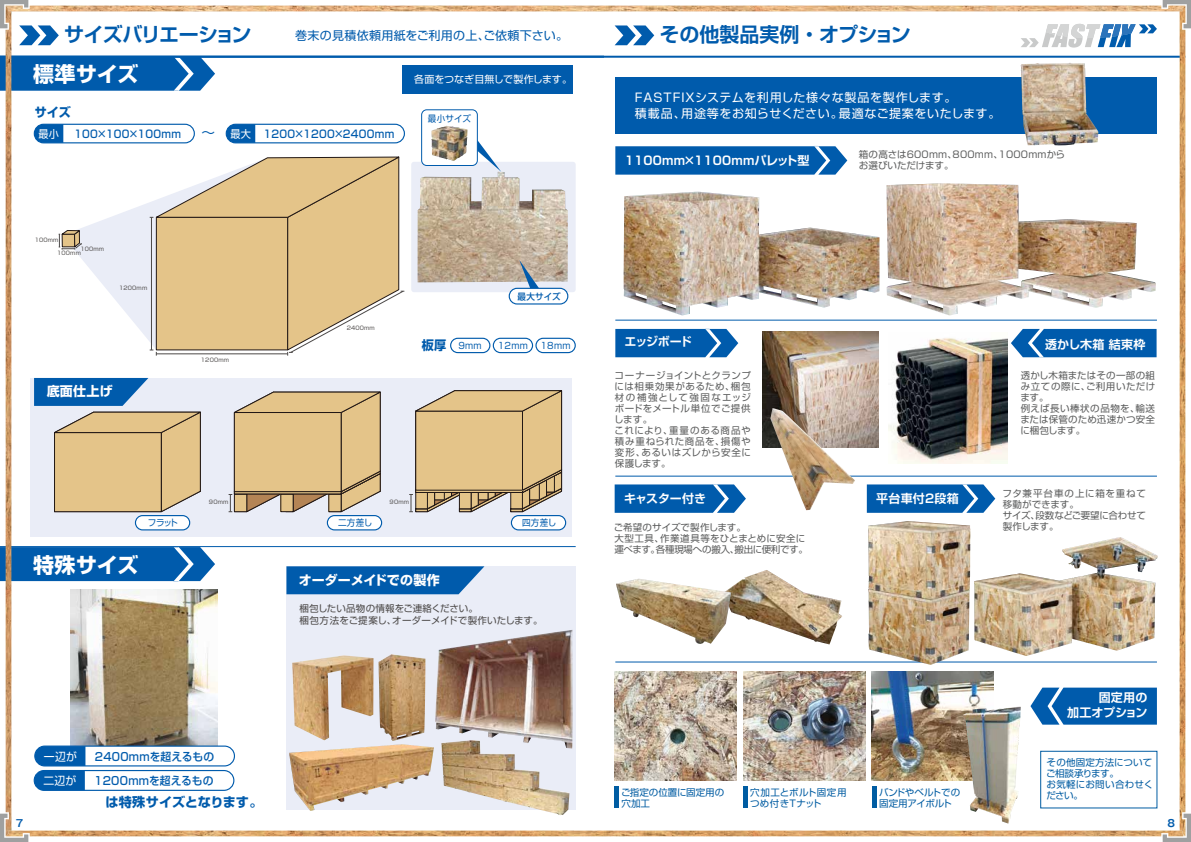
<style>
.page{position:relative;width:1191px;height:842px;background:#fff}
.page>*{position:absolute;margin:0;border:0;box-sizing:border-box;transform-origin:0 0}
.t1{font:700 21px "Shin Go Pro";letter-spacing:.005em;color:#fff}
.t2{font:700 20px "Shin Go Pro De";color:#005bac}
.t3{font:700 20px "Shin Go Pro De";letter-spacing:-.03em;color:#005bac}
.t4{font:14.3px "Shin Go Pro";color:#005bac;scale:.95 1}
.t5{font:700 13.1px "Shin Go Pro";color:#005bac}
.t6{font:700 13px "Shin Go Pro";letter-spacing:.01em;color:#fff}
.t7{font:700 12.7px "Shin Go Pro";color:#005bac;scale:.95 1}
.t8{font:12px/16px "Shin Go Pro";letter-spacing:.05em;color:#fff}
.t9{font:700 12px "Shin Go Pro De";letter-spacing:.02em;color:#fff}
.t10{font:12px "Shin Go Pro";letter-spacing:.025em;color:#005bac}
.t11{font:700 12px/15px "Shin Go Pro De";letter-spacing:-.005em;color:#fff;text-align:right}
.t12{font:700 12px "Shin Go Pro De";letter-spacing:-.02em;color:#fff}
.t13{font:500 11.4px "Shin Go Pro";letter-spacing:.01em;color:#005bac;scale:.95 1}
.t14{font:11.4px "Shin Go Pro";letter-spacing:.025em;color:#fff;scale:.95 1}
.t15{font:500 10.7px "Shin Go Pro";letter-spacing:.03em;color:#005bac;scale:.95 1}
.t16{font:10.7px "Shin Go Pro";color:#fff;scale:.95 1}
.t17{font:10px "Shin Go Pro";color:#fff}
.t18{font:700 10px "Gothic MB101 Pro De";color:#005bac}
.t19{font:9.5px/11px "Shin Go Pro";letter-spacing:.025em;color:#5c5d5d}
.t20{font:9.5px/11px "Shin Go Pro";letter-spacing:.055em;color:#5c5d5d}
.t21{font:9.5px/11px "Shin Go Pro";letter-spacing:.005em;color:#5c5d5d}
.t22{font:9.5px/12px "Shin Go Pro";letter-spacing:.005em;color:#4c4948}
.t23{font:9.5px/11px "Shin Go Pro";letter-spacing:-.025em;color:#5c5d5d}
.t24{font:9.5px/11px "Shin Go Pro";letter-spacing:.02em;color:#005ca2}
.t25{font:9.5px "Shin Go Pro";color:#005ca2}
.t26{font:9.5px/11px "Shin Go Pro";letter-spacing:.035em;color:#005ca2}
.t27{font:9.5px/11px "Shin Go Pro";letter-spacing:-.025em;color:#005ca2}
.t28{font:9px "Shin Go Pro";letter-spacing:.03em;color:#005bac;scale:.95 1}
.t29{font:500 9px "Shin Go Pro";letter-spacing:.015em;color:#005bac;scale:.95 1}
.t30{font:5.5px "Shin Go Pro";letter-spacing:.03em;color:#4c4948}
.s1{font-weight:400;color:#fff}
</style>
<div class="page">
<img style="left:0;top:0;width:1191px;height:842px">
<h2 class="t3" style="left:64px;top:18px;width:189px">サイズバリエーション</h2>
<h1 class="t1" style="left:33px;top:57px;width:107px">標準サイズ</h1>
<h3 class="t7" style="left:35px;top:102px;width:40px">サイズ</h3>
<p class="t10" style="left:295px;top:25px;width:274px">巻末の見積依頼用紙をご利用の上、ご依頼下さい。</p>
<p class="t17" style="left:414px;top:71px;width:159px">各面をつなぎ目無しで製作します。</p>
<p class="t28" style="left:428px;top:112px;width:47px">最小サイズ</p>
<p class="t16" style="left:39px;top:125px;width:23px">最小</p>
<p class="t15" style="left:74px;top:125px;width:114px">100×100×100mm</p>
<h3 class="t4" style="left:201px;top:121px;width:16px">～</h3>
<p class="t15" style="left:230px;top:125px;width:174px"><span class="s1">最大</span> 1200×1200×2400mm</p>
<p class="t30" style="left:35px;top:235px;width:25px">100mm</p>
<p class="t30" style="left:80px;top:245px;width:25px">100mm</p>
<p class="t30" style="left:57px;top:248px;width:25px">100mm</p>
<p class="t30" style="left:119px;top:283px;width:30px">1200mm</p>
<h3 class="t6" style="left:47px;top:381px;width:68px">底面仕上げ</h3>
<p class="t30" style="left:201px;top:355px;width:30px">1200mm</p>
<p class="t30" style="left:347px;top:323px;width:30px">2400mm</p>
<h3 class="t7" style="left:422px;top:335px;width:27px">板厚</h3>
<p class="t28" style="left:458px;top:338px;width:26px">9mm</p>
<p class="t29" style="left:517px;top:289px;width:47px">最大サイズ</p>
<p class="t28" style="left:498px;top:338px;width:33px">12mm</p>
<p class="t28" style="left:540px;top:338px;width:33px">18mm</p>
<p class="t30" style="left:209px;top:498px;width:21px">90mm</p>
<p class="t30" style="left:389px;top:498px;width:21px">90mm</p>
<p class="t28" style="left:148px;top:515px;width:33px">フラット</p>
<p class="t28" style="left:338px;top:515px;width:37px">二方差し</p>
<p class="t28" style="left:522px;top:515px;width:37px">四方差し</p>
<h1 class="t1" style="left:33px;top:548px;width:107px">特殊サイズ</h1>
<h3 class="t6" style="left:299px;top:569px;width:142px">オーダーメイドでの製作</h3>
<p class="t22" style="left:299px;top:602px;width:245px">梱包したい品物の情報をご連絡ください。<br>梱包方法をご提案し、オーダーメイドで製作いたします。</p>
<p class="t14" style="left:44px;top:747px;width:36px">一辺が</p>
<p class="t13" style="left:95px;top:747px;width:127px">2400mmを超えるもの</p>
<p class="t14" style="left:43px;top:771px;width:36px">二辺が</p>
<p class="t13" style="left:94px;top:771px;width:127px">1200mmを超えるもの</p>
<h3 class="t5" style="left:105px;top:791px;width:159px">は特殊サイズとなります。</h3>
<h2 class="t2" style="left:659px;top:18px;width:253px">その他製品実例 ・ オプション</h2>
<p class="t8" style="left:635px;top:88px;width:367px">FASTFIXシステムを利用した様々な製品を製作します。<br>積載品、用途等をお知らせください。最適なご提案をいたします。</p>
<p class="t9" style="left:625px;top:151px;width:186px">1100mm×1100mmパレット型</p>
<p class="t19" style="left:858px;top:148px;width:208px">箱の高さは600mm、800mm、1000mmからお選びいただけます。</p>
<p class="t9" style="left:624px;top:331px;width:69px">エッジボード</p>
<p class="t20" style="left:614px;top:368px;width:139px">コーナージョイントとクランプには相乗効果があるため、梱包材の補強として強固なエッジボードをメートル単位でご提供します。<br>これにより、重量のある商品や積み重ねられた商品を、損傷や変形、あるいはズレから安全に保護します。</p>
<p class="t9" style="left:1045px;top:334px;width:102px">透かし木箱 結束枠</p>
<p class="t19" style="left:1020px;top:368px;width:136px">透かし木箱またはその一部の組み立ての際に、ご利用いただけます。<br>例えば長い棒状の品物を、輸送または保管のため迅速かつ安全に梱包します。</p>
<p class="t21" style="left:1002px;top:487px;width:145px">フタ兼平台車の上に箱を重ねて移動ができます。<br>サイズ、段数などご要望に合わせて</p>
<p class="t9" style="left:876px;top:488px;width:84px">平台車付2段箱</p>
<p class="t12" style="left:624px;top:489px;width:83px">キャスター付き</p>
<p class="t21" style="left:614px;top:521px;width:134px">ご希望のサイズで製作します。</p>
<p class="t19" style="left:1003px;top:520px;width:57px">製作します。</p>
<p class="t23" style="left:614px;top:532px;width:195px">大型工具、作業道具等をひとまとめに安全に運べます。各種現場への搬入、搬出に便利です。</p>
<p class="t11" style="left:1067px;top:689px;width:82px">固定用の<br>加工オプション</p>
<p class="t24" style="left:1046px;top:756px;width:109px">その他固定方法についてご相談承ります。<br>お気軽にお問い合わせく</p>
<p class="t25" style="left:621px;top:784px;width:105px">ご指定の位置に固定用の</p>
<p class="t25" style="left:1046px;top:787px;width:38px">ださい。</p>
<p class="t25" style="left:621px;top:795px;width:30px">穴加工</p>
<p class="t26" style="left:750px;top:785px;width:98px">穴加工とボルト固定用つめ付きTナット</p>
<p class="t27" style="left:879px;top:785px;width:83px">バンドやベルトでの固定用アイボルト</p>
<p class="t18" style="left:16px;top:814px;width:9px">7</p>
<p class="t18" style="left:1167px;top:814px;width:9px">8</p>
</div>
